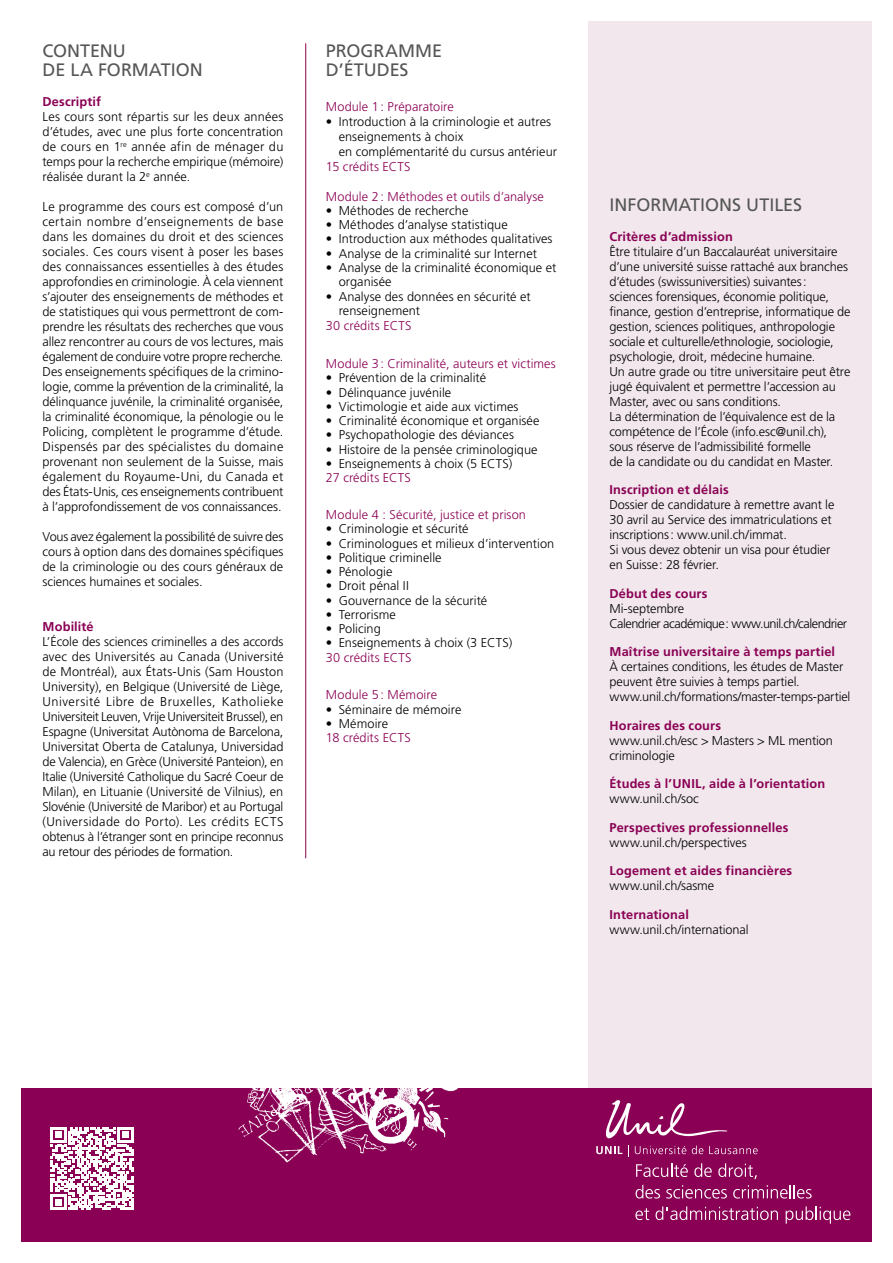
<style>
.page{position:relative;width:893px;height:1263px;background:#fff}
.page>*{position:absolute;margin:0;border:0;box-sizing:border-box;transform-origin:0 0}
.Sous-titre_1_orange{font:18px "Frutiger LT Std";color:#565656}
.t1{font:300 12.75px/15px "Frutiger LT Std";letter-spacing:-.005em;color:#000}
.t2{font:700 12.75px "Frutiger LT Std";letter-spacing:.01em;color:#8a0054}
.t3{font:300 12.75px "Frutiger LT Std";letter-spacing:.005em;color:#8a0054}
.t4{font:300 12.75px "Frutiger LT Std";letter-spacing:-.04em;color:#000}
</style>
<div class="page">
<div style="left:588px;top:21px;width:284px;height:1068px;background:#f1e7ec"></div>
<div style="left:21px;top:1089px;width:851px;height:153px;background:#8a0054"></div>
<img style="left:230px;top:1088px;width:285px;height:75px">
<hr style="left:305px;top:43px;width:1px;height:815px;background:#8a0054">
<svg style="left:636px;top:1163px;width:52px;height:14px"></svg>
<svg style="left:694px;top:1163px;width:18px;height:14px"></svg>
<svg style="left:718px;top:1163px;width:39px;height:16px"></svg>
<svg style="left:636px;top:1185px;width:24px;height:13px"></svg>
<svg style="left:666px;top:1185px;width:61px;height:13px"></svg>
<svg style="left:733px;top:1185px;width:79px;height:13px"></svg>
<svg style="left:635px;top:1208px;width:14px;height:12px"></svg>
<svg style="left:655px;top:1206px;width:123px;height:14px"></svg>
<svg style="left:786px;top:1206px;width:64px;height:18px"></svg>
<svg style="left:596px;top:1100px;width:162px;height:57px"></svg>
<svg style="left:50px;top:1127px;width:83px;height:83px"></svg>
<p class="Sous-titre_1_orange" style="left:43px;top:40px;width:85px">CONTENU</p>
<p class="Sous-titre_1_orange" style="left:43px;top:59px;width:162px">DE LA FORMATION</p>
<p class="t2" style="left:43px;top:94px;width:60px">Descriptif</p>
<p class="t1" style="left:43px;top:110px;width:242px;text-align:justify">Les cours sont répartis sur les deux années d’études, avec une plus forte concentration de cours en 1<sup>re</sup> année afin de ménager du temps pour la recherche empirique (mémoire) réalisée durant la 2<sup>e</sup> année.</p>
<p class="t1" style="left:43px;top:200px;width:242px;text-align:justify">Le programme des cours est composé d’un certain nombre d’enseignements de base dans les domaines du droit et des sciences sociales. Ces cours visent à poser les bases des connaissances essentielles à des études approfondies en criminologie. À cela viennent s’ajouter des enseignements de méthodes et de statistiques qui vous permettront de com&shy;prendre les résultats des recherches que vous allez rencontrer au cours de vos lectures, mais également de conduire votre propre recherche.<br>Des enseignements spécifiques de la crimino&shy;logie, comme la prévention de la criminalité, la délinquance juvénile, la criminalité organisée, la criminalité économique, la pénologie ou le Policing, complètent le programme d’étude.<br>Dispensés par des spécialistes du domaine provenant non seulement de la Suisse, mais également du Royaume-Uni, du Canada et des États-Unis, ces enseignements contribuent à l’approfondissement de vos connaissances.</p>
<p class="t1" style="left:43px;top:530px;width:242px;text-align:justify">Vous avez également la possibilité de suivre des cours à option dans des domaines spécifiques de la criminologie ou des cours généraux de sciences humaines et sociales.</p>
<p class="t2" style="left:43px;top:619px;width:53px">Mobilité</p>
<p class="t1" style="left:43px;top:635px;width:242px;text-align:justify">L’École des sciences criminelles a des accords avec des Universités au Canada (Université de Montréal), aux États-Unis (Sam Houston University), en Belgique (Université de Liège, Université Libre de Bruxelles, Katholieke Universiteit Leuven, Vrije Universiteit Brussel), en Espagne (Universitat Autònoma de Barcelona, Universitat Oberta de Catalunya, Universidad de Valencia), en Grèce (Université Panteion), en Italie (Université Catholique du Sacré Coeur de Milan), en Lituanie (Université de Vilnius), en Slovénie (Université de Maribor) et au Portugal (Universidade do Porto). Les crédits ECTS obtenus à l’étranger sont en principe reconnus au retour des périodes de formation.</p>
<p class="Sous-titre_1_orange" style="left:326px;top:40px;width:118px">PROGRAMME</p>
<p class="Sous-titre_1_orange" style="left:326px;top:59px;width:84px">D’ÉTUDES</p>
<p class="t3" style="left:326px;top:99px;width:129px">Module 1: Préparatoire</p>
<p class="t1" style="left:339px;top:114px;width:220px;text-indent:-13px">• Introduction à la criminologie et autres enseignements à choix<br>en complémentarité du cursus antérieur</p>
<p class="t3" style="left:326px;top:159px;width:86px">15 crédits ECTS</p>
<p class="t3" style="left:326px;top:189px;width:219px">Module 2: Méthodes et outils d’analyse</p>
<p class="t1" style="left:326px;top:203px;width:144px">• Méthodes de recherche</p>
<p class="t1" style="left:326px;top:217px;width:183px">• Méthodes d’analyse statistique</p>
<p class="t1" style="left:326px;top:232px;width:228px">• Introduction aux méthodes qualitatives</p>
<p class="t1" style="left:326px;top:246px;width:213px">• Analyse de la criminalité sur Internet</p>
<p class="t1" style="left:339px;top:260px;width:219px;line-height:14.2px;text-indent:-13px">• Analyse de la criminalité économique et organisée</p>
<p class="t1" style="left:339px;top:290px;width:194px;line-height:14.2px;text-indent:-13px">• Analyse des données en sécurité et renseignement</p>
<p class="t3" style="left:326px;top:319px;width:87px">30 crédits ECTS</p>
<p class="t3" style="left:326px;top:356px;width:231px">Module 3: Criminalité, auteurs et victimes</p>
<p class="t1" style="left:326px;top:371px;width:162px">• Prévention de la criminalité</p>
<p class="t1" style="left:326px;top:385px;width:127px">• Délinquance juvénile</p>
<p class="t1" style="left:326px;top:399px;width:194px">• Victimologie et aide aux victimes</p>
<p class="t1" style="left:326px;top:413px;width:215px">• Criminalité économique et organisée</p>
<p class="t1" style="left:326px;top:428px;width:190px">• Psychopathologie des déviances</p>
<p class="t1" style="left:326px;top:442px;width:213px">• Histoire de la pensée criminologique</p>
<p class="t1" style="left:326px;top:456px;width:188px">• Enseignements à choix (5 ECTS)</p>
<p class="t3" style="left:326px;top:470px;width:86px">27 crédits ECTS</p>
<p class="t3" style="left:326px;top:507px;width:202px">Module 4 : Sécurité, justice et prison</p>
<p class="t1" style="left:326px;top:522px;width:144px">• Criminologie et sécurité</p>
<p class="t1" style="left:326px;top:536px;width:230px">• Criminologues et milieux d’intervention</p>
<p class="t1" style="left:326px;top:550px;width:117px">• Politique criminelle</p>
<p class="t1" style="left:326px;top:564px;width:68px">• Pénologie</p>
<p class="t1" style="left:326px;top:579px;width:85px">• Droit pénal II</p>
<p class="t1" style="left:326px;top:593px;width:163px">• Gouvernance de la sécurité</p>
<p class="t1" style="left:326px;top:607px;width:71px">• Terrorisme</p>
<p class="t1" style="left:326px;top:621px;width:56px">• Policing</p>
<p class="t1" style="left:326px;top:636px;width:188px">• Enseignements à choix (3 ECTS)</p>
<p class="t3" style="left:326px;top:650px;width:87px">30 crédits ECTS</p>
<p class="t3" style="left:326px;top:688px;width:113px">Module 5: Mémoire</p>
<p class="t1" style="left:326px;top:702px;width:137px">• Séminaire de mémoire</p>
<p class="t1" style="left:326px;top:716px;width:64px">• Mémoire</p>
<p class="t3" style="left:326px;top:730px;width:86px">18 crédits ECTS</p>
<p class="Sous-titre_1_orange" style="left:609px;top:194px;width:194px">INFORMATIONS UTILES</p>
<p class="t2" style="left:609px;top:229px;width:125px">Critères d’admission</p>
<p class="t1" style="left:609px;top:244px;width:243px">Être titulaire d’un Baccalauréat universitaire d’une université suisse rattaché aux branches d’études (swissuniversities) suivantes: sciences forensiques, économie politique, finance, gestion d’entreprise, informatique de gestion, sciences politiques, anthropologie sociale et culturelle/ethnologie, sociologie, psychologie, droit, médecine humaine.</p>
<p class="t1" style="left:609px;top:364px;width:242px">Un autre grade ou titre universitaire peut être jugé équivalent et permettre l’accession au Master, avec ou sans conditions.<br>La détermination de l’équivalence est de la compétence de l’École (info.esc@unil.ch), sous réserve de l’admissibilité formelle<br>de la candidate ou du candidat en Master.</p>
<p class="t2" style="left:609px;top:482px;width:121px">Inscription et délais</p>
<p class="t1" style="left:609px;top:498px;width:226px">Dossier de candidature à remettre avant le<br>30 avril au Service des immatriculations et inscriptions : www.unil.ch/immat.</p>
<p class="t1" style="left:609px;top:543px;width:222px">Si vous devez obtenir un visa pour étudier en Suisse: 28 février.</p>
<p class="t2" style="left:609px;top:586px;width:100px">Début des cours</p>
<p class="t1" style="left:609px;top:601px;width:76px">Mi-septembre</p>
<p class="t4" style="left:609px;top:616px;width:239px">Calendrier académique: www.unil.ch/calendrier</p>
<p class="t2" style="left:609px;top:644px;width:227px">Maîtrise universitaire à temps partiel</p>
<p class="t1" style="left:609px;top:660px;width:235px">À certaines conditions, les études de Master peuvent être suivies à temps partiel.</p>
<p class="t1" style="left:609px;top:690px;width:242px">www.unil.ch/formations/master-temps-partiel</p>
<p class="t2" style="left:609px;top:718px;width:113px">Horaires des cours</p>
<p class="t1" style="left:609px;top:733px;width:225px">www.unil.ch/esc &gt; Masters &gt; ML mention criminologie</p>
<p class="t2" style="left:609px;top:776px;width:217px">Études à l’UNIL, aide à l’orientation</p>
<p class="t1" style="left:609px;top:792px;width:91px">www.unil.ch/soc</p>
<p class="t2" style="left:609px;top:820px;width:181px">Perspectives professionnelles</p>
<p class="t1" style="left:609px;top:835px;width:139px">www.unil.ch/perspectives</p>
<p class="t2" style="left:609px;top:863px;width:184px">Logement et aides financières</p>
<p class="t1" style="left:609px;top:879px;width:106px">www.unil.ch/sasme</p>
<p class="t2" style="left:609px;top:907px;width:81px">International</p>
<p class="t1" style="left:609px;top:922px;width:141px">www.unil.ch/international</p>
</div>
